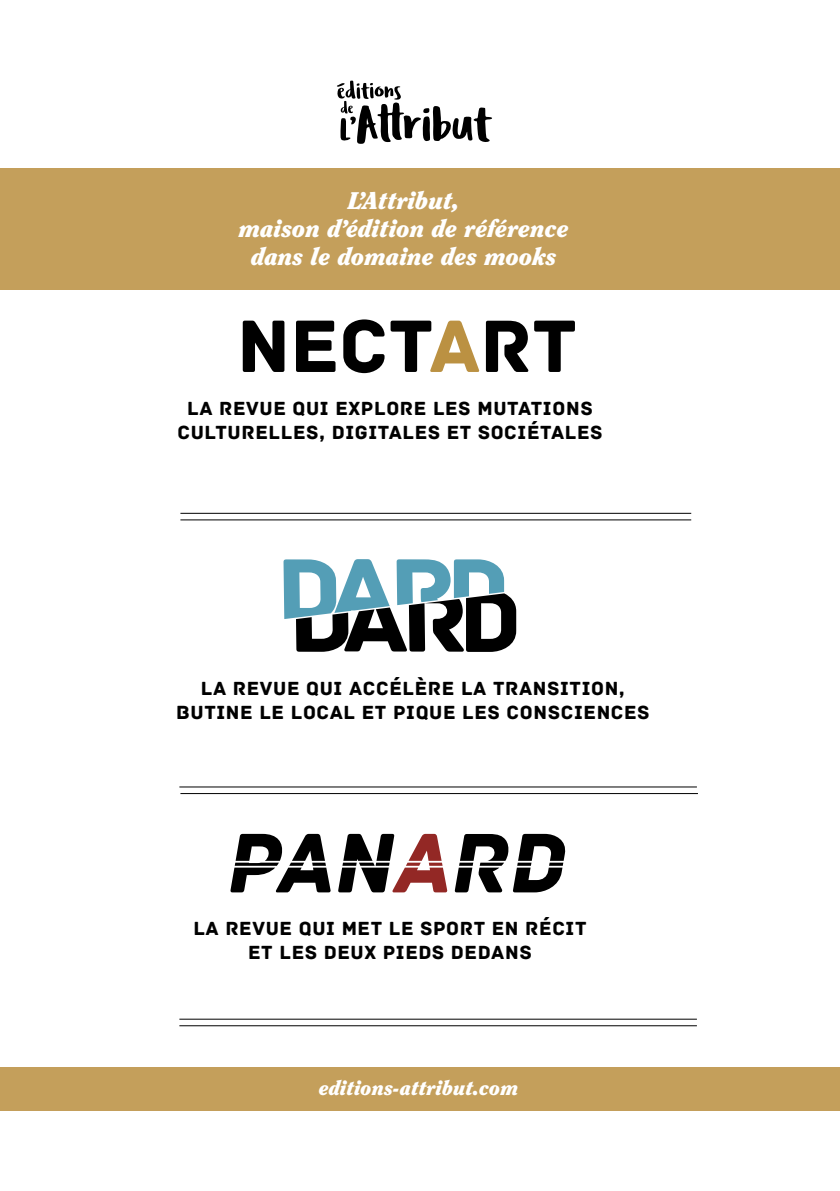
<style>
.page{position:relative;width:840px;height:1191px;background:#fff}
.page>*{position:absolute;margin:0;border:0;box-sizing:border-box;transform-origin:0 0}
.t1{font:78px "Archive";color:#000}
.t2{font:italic 900 24px/28px "Clearface ITC Pro";color:#fff;text-align:center}
.t3{font:20px/24px "Archive";letter-spacing:.03em;color:#000;text-align:center}
.t4{font:italic 900 20px "Clearface ITC Pro";color:#fff}
.s1{color:#bb9142}
</style>
<div class="page">
<div style="left:0;top:1067px;width:839px;height:44px;background:#c49f5b"></div>
<div style="left:0;top:168px;width:839px;height:121px;background:#c49f5b"></div>
<svg style="left:283px;top:559px;width:233px;height:93px"></svg>
<hr style="left:179px;top:1018px;width:517px;height:1px;background:#000">
<hr style="left:179px;top:1025px;width:517px;height:1px;background:#000">
<hr style="left:179px;top:786px;width:517px;height:1px;background:#000">
<hr style="left:180px;top:793px;width:517px;height:1px;background:#000">
<hr style="left:180px;top:513px;width:510px;height:1px;background:#000">
<hr style="left:180px;top:519px;width:510px;height:1px;background:#000">
<svg style="left:337px;top:81px;width:155px;height:63px"></svg>
<svg style="left:230px;top:834px;width:100px;height:58px"></svg>
<hr style="left:312px;top:862px;width:14px;height:3px;background:#000">
<svg style="left:338px;top:834px;width:109px;height:58px"></svg>
<hr style="left:428px;top:862px;width:14px;height:3px;background:#932825">
<svg style="left:454px;top:834px;width:112px;height:58px"></svg>
<hr style="left:517px;top:862px;width:14px;height:3px;background:#000">
<p class="t2" style="left:239px;top:187px;width:331px">L’Attribut,<br>maison d’édition de référence dans le domaine des mooks</p>
<h1 class="t1" style="left:237px;top:300px;width:341px">NECT<span class="s1">A</span>RT</h1>
<p class="t3" style="left:177px;top:397px;width:426px">LA REVUE QUI EXPLORE LES MUTATIONS<br>CULTURELLES, DIGITALES ET SOCIÉTALES</p>
<p class="t3" style="left:176px;top:677px;width:475px">LA REVUE QUI ACCÉLÈRE LA TRANSITION,<br>BUTINE LE LOCAL ET PIQUE LES CONSCIENCES</p>
<p class="t3" style="left:193px;top:917px;width:394px">LA REVUE QUI MET LE SPORT EN RÉCIT<br>ET LES DEUX PIEDS DEDANS</p>
<p class="t4" style="left:319px;top:1075px;width:201px">editions-attribut.com</p>
</div>
